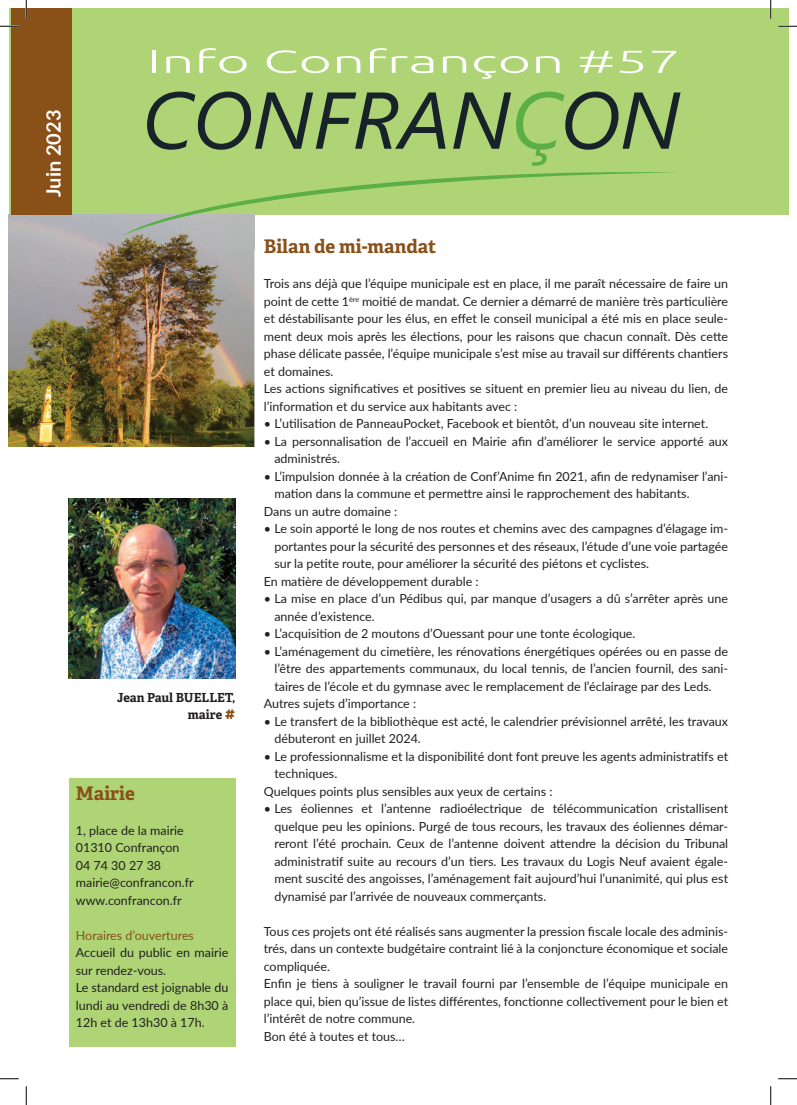
<style>
.page{position:relative;width:797px;height:1105px;background:#fff}
.page>*{position:absolute;margin:0;border:0;box-sizing:border-box;transform-origin:0 0}
.t1{font:300 31.75px "Ubuntu";color:#fff;scale:1.82 1}
.t2{font:700 20px "Lato";color:#fff}
.t3{font:700 18.75px "Adelle";color:#895018}
.t4{font:12.5px/17.5px "Lato";color:#231f20}
.t5{font:700 12.5px/17.5px "Adelle";color:#231f20;text-align:right}
.t6{font:12.5px "Lato";color:#895018}
.s1{font-size:17.5px;color:#895018}
</style>
<div class="page">
<div style="left:9px;top:9px;width:779px;height:206px;background:#aed475"></div>
<img style="left:69px;top:498px;width:166px;height:180px">
<div style="left:69px;top:778px;width:166px;height:269px;background:#aed475"></div>
<img style="left:9px;top:215px;width:245px;height:232px">
<svg style="left:122px;top:172px;width:553px;height:64px"></svg>
<svg style="left:147px;top:92px;width:298px;height:58px"></svg>
<svg style="left:453px;top:92px;width:227px;height:74px"></svg>
<svg style="left:254px;top:232px;width:421px;height:215px"></svg>
<div style="left:11px;top:9px;width:60px;height:206px;background:#895018"></div>
<svg style="left:0;top:25px;width:19px;height:2px"></svg>
<svg style="left:778px;top:25px;width:19px;height:2px"></svg>
<svg style="left:0;top:1078px;width:19px;height:1px"></svg>
<svg style="left:778px;top:1078px;width:19px;height:1px"></svg>
<svg style="left:25px;top:0;width:2px;height:19px"></svg>
<svg style="left:25px;top:1086px;width:2px;height:19px"></svg>
<svg style="left:770px;top:0;width:1px;height:19px"></svg>
<svg style="left:770px;top:1086px;width:1px;height:19px"></svg>
<h2 class="t2" style="left:39px;top:197px;width:89px;rotate:-90deg">Juin 2023</h2>
<h1 class="t1" style="left:147px;top:42px;width:294px">Info Confrançon #57</h1>
<p class="t5" style="left:117px;top:688px;width:120px">Jean Paul BUELLET, maire <span class="s1">#</span></p>
<h3 class="t3" style="left:76px;top:780px;width:61px">Mairie</h3>
<p class="t4" style="left:76px;top:821px;width:119px">1, place de la mairie<br>01310 Confrançon<br>04 74 30 27 38 mairie@confrancon.fr www.confrancon.fr</p>
<p class="t6" style="left:76px;top:926px;width:120px">Horaires d’ouvertures</p>
<p class="t4" style="left:76px;top:943px;width:154px">Accueil du public en mairie sur rendez-vous.<br>Le standard est joignable du lundi au vendredi de 8h30 à<br>12h et de 13h30 à 17h.</p>
<h3 class="t3" style="left:264px;top:233px;width:174px">Bilan de mi-mandat</h3>
<p class="t4" style="left:264px;top:275px;width:466px">Trois ans déjà que l’équipe municipale est en place, il me paraît nécessaire de faire un point de cette 1<sup>ère</sup> moitié de mandat. Ce dernier a démarré de manière très particulière et déstabilisante pour les élus, en effet le conseil municipal a été mis en place seule&shy;ment deux mois après les élections, pour les raisons que chacun connaît. Dès cette phase délicate passée, l’équipe municipale s’est mise au travail sur différents chantiers et domaines.<br>Les actions significatives et positives se situent en premier lieu au niveau du lien, de l’information et du service aux habitants avec :</p>
<p class="t4" style="left:264px;top:415px;width:446px">• L’utilisation de PanneauPocket, Facebook et bientôt, d’un nouveau site internet.</p>
<p class="t4" style="left:274px;top:432px;width:455px;text-indent:-11px">• La personnalisation de l’accueil en Mairie afin d’améliorer le service apporté aux administrés.</p>
<p class="t4" style="left:264px;top:467px;width:466px">• L’impulsion donnée à la création de Conf’Anime fin 2021, afin de redynamiser l’ani-</p>
<p class="t4" style="left:274px;top:485px;width:417px">mation dans la commune et permettre ainsi le rapprochement des habitants.</p>
<p class="t4" style="left:264px;top:502px;width:135px">Dans un autre domaine :</p>
<p class="t4" style="left:264px;top:520px;width:466px">• Le soin apporté le long de nos routes et chemins avec des campagnes d’élagage im-</p>
<p class="t4" style="left:274px;top:537px;width:455px">portantes pour la sécurité des personnes et des réseaux, l’étude d’une voie partagée</p>
<p class="t4" style="left:274px;top:555px;width:376px">sur la petite route, pour améliorer la sécurité des piétons et cyclistes.</p>
<p class="t4" style="left:264px;top:572px;width:216px">En matière de développement durable :</p>
<p class="t4" style="left:274px;top:590px;width:455px;text-indent:-11px">• La mise en place d’un Pédibus qui, par manque d’usagers a dû s’arrêter après une année d’existence.</p>
<p class="t4" style="left:264px;top:625px;width:373px">• L’acquisition de 2 moutons d’Ouessant pour une tonte écologique.</p>
<p class="t4" style="left:264px;top:642px;width:466px">• L’aménagement du cimetière, les rénovations énergétiques opérées ou en passe de</p>
<p class="t4" style="left:274px;top:660px;width:455px">l’être des appartements communaux, du local tennis, de l’ancien fournil, des sani-</p>
<p class="t4" style="left:274px;top:677px;width:439px">taires de l’école et du gymnase avec le remplacement de l’éclairage par des Leds.</p>
<p class="t4" style="left:264px;top:695px;width:154px">Autres sujets d’importance :</p>
<p class="t4" style="left:274px;top:712px;width:455px;text-indent:-11px">• Le transfert de la bibliothèque est acté, le calendrier prévisionnel arrêté, les travaux débuteront en juillet 2024.</p>
<p class="t4" style="left:264px;top:747px;width:466px">• Le professionnalisme et la disponibilité dont font preuve les agents administratifs et</p>
<p class="t4" style="left:274px;top:765px;width:64px">techniques.</p>
<p class="t4" style="left:264px;top:782px;width:290px">Quelques points plus sensibles aux yeux de certains :</p>
<p class="t4" style="left:274px;top:800px;width:455px;text-align:justify;text-indent:-11px">• Les éoliennes et l’antenne radioélectrique de télécommunication cristallisent quelque peu les opinions. Purgé de tous recours, les travaux des éoliennes démar&shy;reront l’été prochain. Ceux de l’antenne doivent attendre la décision du Tribunal administratif suite au recours d’un tiers. Les travaux du Logis Neuf avaient égale&shy;ment suscité des angoisses, l’aménagement fait aujourd’hui l’unanimité, qui plus est dynamisé par l’arrivée de nouveaux commerçants.</p>
<p class="t4" style="left:264px;top:922px;width:466px">Tous ces projets ont été réalisés sans augmenter la pression fiscale locale des adminis&shy;trés, dans un contexte budgétaire contraint lié à la conjoncture économique et sociale compliquée.<br>Enfin je tiens à souligner le travail fourni par l’ensemble de l’équipe municipale en place qui, bien qu’issue de listes différentes, fonctionne collectivement pour le bien et l’intérêt de notre commune.<br>Bon été à toutes et tous…</p>
</div>
